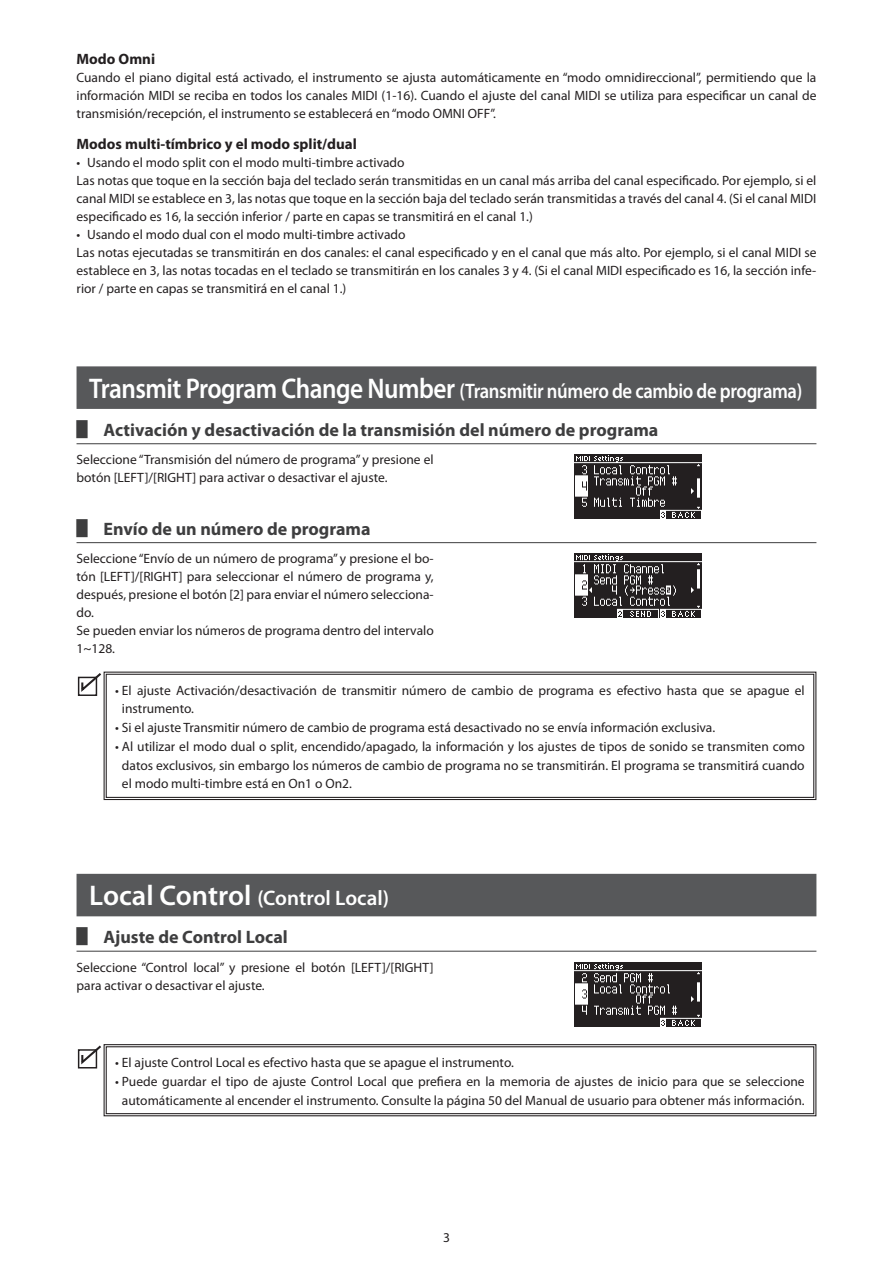
<style>
.page{position:relative;width:893px;height:1263px;background:#fff}
.page>*{position:absolute;margin:0;border:0;box-sizing:border-box;transform-origin:0 0}
.t1{font:600 21px "Myriad Pro";letter-spacing:-.02em;color:#fff;scale:.89 1}
.t2{font:600 21px "Myriad Pro";color:#fff}
.t3{font:700 18px "Myriad Pro";color:#3e3e3f}
.t4{font:700 15px "Myriad Pro";color:#231f20}
.t5{font:13.5px/18px "Myriad Pro";color:#231f20}
.s1{font-size:28.5px}
.s2{font-family:"Koz Go Pr 6 N";font-weight:400}
.s3{font-family:"Koz Go Pr 6 N"}
</style>
<div class="page">
<div style="left:77px;top:366px;width:739px;height:43px;background:#57585a"></div>
<hr style="left:77px;top:443px;width:739px;height:1px;background:#3e3e3f">
<hr style="left:77px;top:542px;width:739px;height:1px;background:#3e3e3f">
<div style="left:77px;top:874px;width:739px;height:42px;background:#57585a"></div>
<hr style="left:77px;top:951px;width:739px;height:1px;background:#3e3e3f">
<svg style="left:80px;top:673px;width:21px;height:21px"></svg>
<div style="left:78px;top:677px;width:19px;height:19px;border:1px solid #231f20"></div>
<svg style="left:103px;top:671px;width:714px;height:129px"></svg>
<div style="left:106px;top:674px;width:708px;height:124px;border:1px solid #231f20"></div>
<svg style="left:81px;top:1045px;width:20px;height:22px"></svg>
<div style="left:78px;top:1049px;width:19px;height:19px;border:1px solid #231f20"></div>
<svg style="left:103px;top:1044px;width:714px;height:73px"></svg>
<div style="left:106px;top:1046px;width:708px;height:68px;border:1px solid #231f20"></div>
<img style="left:574px;top:455px;width:128px;height:64px">
<img style="left:574px;top:554px;width:128px;height:63px">
<img style="left:574px;top:962px;width:128px;height:64px">
<p class="t4" style="left:77px;top:49px;width:80px">Modo Omni</p>
<p class="t5" style="left:77px;top:68px;width:741px;text-align:justify">Cuando el piano digital está activado, el instrumento se ajusta automáticamente en “modo omnidireccional”, permitiendo que la información MIDI se reciba en todos los canales MIDI (1-16). Cuando el ajuste del canal MIDI se utiliza para especificar un canal de transmisión/recepción, el instrumento se establecerá en “modo OMNI OFF”.</p>
<p class="t4" style="left:77px;top:134px;width:282px">Modos multi-tímbrico y el modo split/dual</p>
<p class="t5" style="left:77px;top:153px;width:741px">• Usando el modo split con el modo multi-timbre activado<br>Las notas que toque en la sección baja del teclado serán transmitidas en un canal más arriba del canal especificado. Por ejemplo, si el canal MIDI se establece en 3, las notas que toque en la sección baja del teclado serán transmitidas a través del canal 4. (Si el canal MIDI especificado es 16, la sección inferior / parte en capas se transmitirá en el canal 1.)</p>
<p class="t5" style="left:77px;top:225px;width:741px">• Usando el modo dual con el modo multi-timbre activado<br>Las notas ejecutadas se transmitirán en dos canales: el canal especificado y en el canal que más alto. Por ejemplo, si el canal MIDI se establece en 3, las notas tocadas en el teclado se transmitirán en los canales 3 y 4. (Si el canal MIDI especificado es 16, la sección infe&shy;rior / parte en capas se transmitirá en el canal 1.)</p>
<h1 class="t1" style="left:89px;top:377px;width:803px"><span class="s1">Transmit Program Change Number</span> (Transmitir número de cambio de programa)</h1>
<h2 class="t3" style="left:77px;top:418px;width:583px"><span class="s2">▋</span> Activación y desactivación de la transmisión del número de programa</h2>
<p class="t5" style="left:77px;top:451px;width:359px">Seleccione “Transmisión del número de programa” y presione el botón [LEFT]/[RIGHT] para activar o desactivar el ajuste.</p>
<h2 class="t3" style="left:77px;top:517px;width:296px"><span class="s3">▋</span> Envío de un número de programa</h2>
<p class="t5" style="left:77px;top:549px;width:359px">Seleccione “Envío de un número de programa” y presione el bo&shy;tón [LEFT]/[RIGHT] para seleccionar el número de programa y, después, presione el botón [2] para enviar el número selecciona&shy;do.<br>Se pueden enviar los números de programa dentro del intervalo 1~128.</p>
<p class="t5" style="left:122px;top:680px;width:684px;line-height:18.8px;text-indent:-7px">• El ajuste Activación/desactivación de transmitir número de cambio de programa es efectivo hasta que se apague el instrumento.</p>
<p class="t5" style="left:115px;top:718px;width:601px">• Si el ajuste Transmitir número de cambio de programa está desactivado no se envía información exclusiva.</p>
<p class="t5" style="left:122px;top:737px;width:684px;line-height:18.8px;text-align:justify;text-indent:-7px">• Al utilizar el modo dual o split, encendido/apagado, la información y los ajustes de tipos de sonido se transmiten como datos exclusivos, sin embargo los números de cambio de programa no se transmitirán. El programa se transmitirá cuando el modo multi-timbre está en On1 o On2.</p>
<h1 class="t2" style="left:89px;top:885px;width:301px"><span class="s1">Local Control</span> (Control Local)</h1>
<h2 class="t3" style="left:77px;top:925px;width:213px"><span class="s2">▋</span> Ajuste de Control Local</h2>
<p class="t5" style="left:77px;top:958px;width:359px">Seleccione “Control local” y presione el botón [LEFT]/[RIGHT] para activar o desactivar el ajuste.</p>
<p class="t5" style="left:115px;top:1053px;width:400px">• El ajuste Control Local es efectivo hasta que se apague el instrumento.</p>
<p class="t5" style="left:115px;top:1072px;width:691px;line-height:18.8px;text-align:center">• Puede guardar el tipo de ajuste Control Local que prefiera en la memoria de ajustes de inicio para que se seleccione automáticamente al encender el instrumento. Consulte la página 50 del Manual de usuario para obtener más información.</p>
<p class="t5" style="left:443px;top:1229px;width:8px">3</p>
</div>
